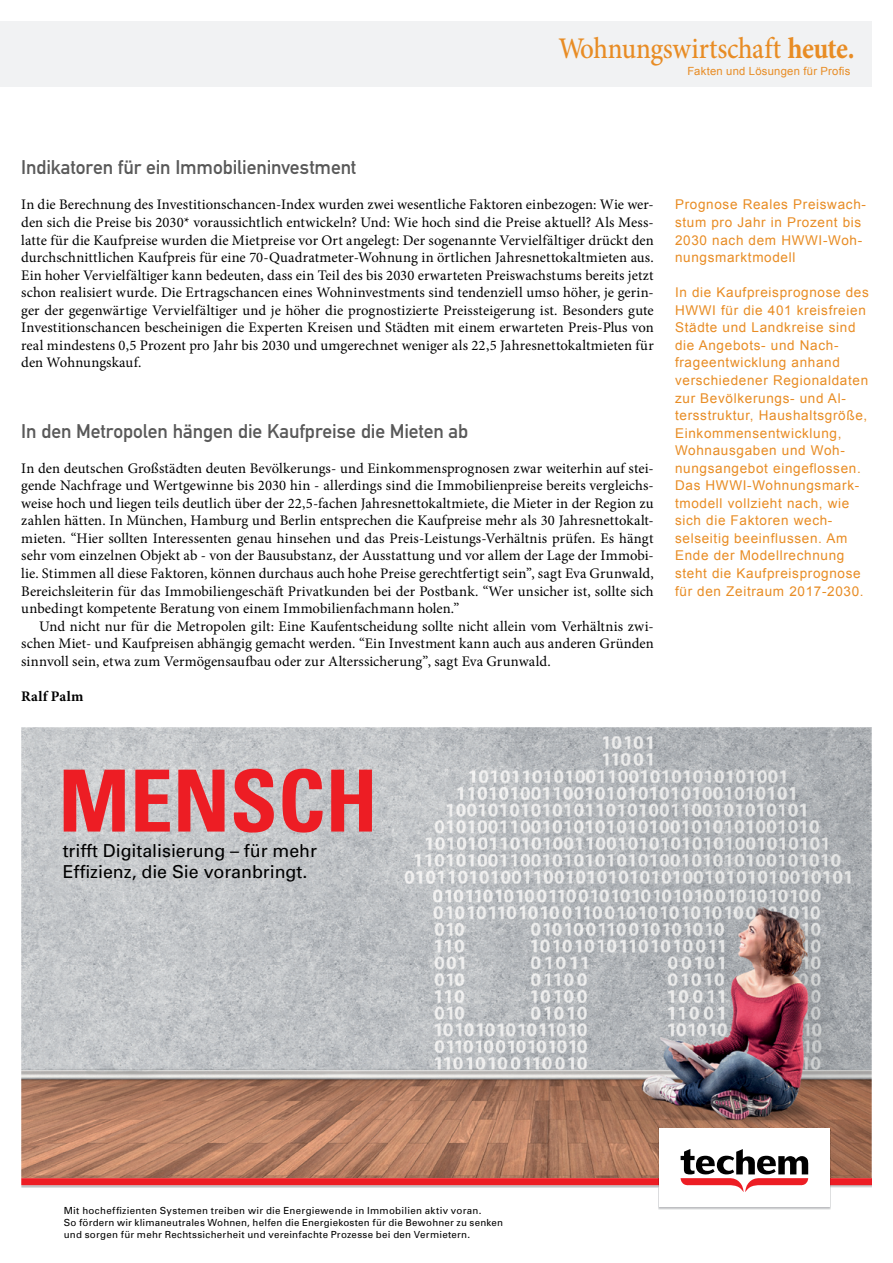
<style>
.page{position:relative;width:893px;height:1263px;background:#fff}
.page>*{position:absolute;margin:0;border:0;box-sizing:border-box;transform-origin:0 0}
.t1{font:700 condensed 85.8px "Univers";color:#ed1d24}
.Fliesstext{font:500 30px "Minion Pro";letter-spacing:-.01em;color:#e88c24;scale:.9 1}
.Überschrift_Grau{font:19.5px "DIN Mittelschrift";letter-spacing:-.005em;color:#595959}
.t2{font:17.85px/21.5px "Univers";letter-spacing:-.005em;color:#000}
.Fließtext_erste_Zeil{font:14.7px/17.5px "Minion Pro";letter-spacing:.005em;color:#000;text-align:justify}
.Fliesstext-2{font:14.7px/17.5px "Minion Pro";letter-spacing:.005em;color:#000;text-align:justify}
.AUTOR{font:700 14.7px "Minion Pro";letter-spacing:.015em;color:#000}
.Info{font:13.5px/17.5px "Arial";letter-spacing:.05em;color:#e88c24}
.Bildunterschrift{font:11.25px "Arial";letter-spacing:.025em;color:#e88c24}
.t3{font:9.75px/12px "Univers";letter-spacing:.025em;color:#000}
.s1{font-weight:700}
</style>
<div class="page">
<div style="left:0;top:21px;width:872px;height:66px;background:#f1f2f3"></div>
<img style="left:21px;top:727px;width:851px;height:422px">
<img style="left:658px;top:1128px;width:173px;height:81px">
<div style="left:659px;top:1128px;width:170px;height:78px;background:#fff"></div>
<svg style="left:21px;top:1149px;width:851px;height:43px"></svg>
<p class="Fliesstext" style="left:558px;top:28px;width:331px">Wohnungswirtschaft <span class="s1">heute.</span></p>
<p class="Bildunterschrift" style="left:687px;top:63px;width:165px">Fakten und Lösungen für Profis</p>
<p class="Überschrift_Grau" style="left:21px;top:156px;width:337px">Indikatoren für ein Immobilieninvestment</p>
<p class="Fließtext_erste_Zeil" style="left:21px;top:196px;width:634px">In die Berechnung des Investitionschancen-Index wurden zwei wesentliche Faktoren einbezogen: Wie wer&shy;den sich die Preise bis 2030* voraussichtlich entwickeln? Und: Wie hoch sind die Preise aktuell? Als Mess&shy;latte für die Kaufpreise wurden die Mietpreise vor Ort angelegt: Der sogenannte Vervielfältiger drückt den durchschnittlichen Kaufpreis für eine 70-Quadratmeter-Wohnung in örtlichen Jahresnettokaltmieten aus.<br>Ein hoher Vervielfältiger kann bedeuten, dass ein Teil des bis 2030 erwarteten Preiswachstums bereits jetzt schon realisiert wurde. Die Ertragschancen eines Wohninvestments sind tendenziell umso höher, je gerin&shy;ger der gegenwärtige Vervielfältiger und je höher die prognostizierte Preissteigerung ist. Besonders gute Investitionschancen bescheinigen die Experten Kreisen und Städten mit einem erwarteten Preis-Plus von real mindestens 0,5 Prozent pro Jahr bis 2030 und umgerechnet weniger als 22,5 Jahresnettokaltmieten für den Wohnungskauf.</p>
<p class="Überschrift_Grau" style="left:21px;top:419px;width:449px">In den Metropolen hängen die Kaufpreise die Mieten ab</p>
<p class="Fließtext_erste_Zeil" style="left:21px;top:459px;width:634px">In den deutschen Großstädten deuten Bevölkerungs- und Einkommensprognosen zwar weiterhin auf stei&shy;gende Nachfrage und Wertgewinne bis 2030 hin - allerdings sind die Immobilienpreise bereits vergleichs&shy;weise hoch und liegen teils deutlich über der 22,5-fachen Jahresnettokaltmiete, die Mieter in der Region zu zahlen hätten. In München, Hamburg und Berlin entsprechen die Kaufpreise mehr als 30 Jahresnettokalt&shy;mieten. “Hier sollten Interessenten genau hinsehen und das Preis-Leistungs-Verhältnis prüfen. Es hängt sehr vom einzelnen Objekt ab - von der Bausubstanz, der Ausstattung und vor allem der Lage der Immobi&shy;lie. Stimmen all diese Faktoren, können durchaus auch hohe Preise gerechtfertigt sein”, sagt Eva Grunwald, Bereichsleiterin für das Immobiliengeschäft Privatkunden bei der Postbank. “Wer unsicher ist, sollte sich unbedingt kompetente Beratung von einem Immobilienfachmann holen.”</p>
<p class="Fliesstext-2" style="left:21px;top:617px;width:634px;text-indent:18px">Und nicht nur für die Metropolen gilt: Eine Kaufentscheidung sollte nicht allein vom Verhältnis zwi&shy;schen Miet- und Kaufpreisen abhängig gemacht werden. “Ein Investment kann auch aus anderen Gründen sinnvoll sein, etwa zum Vermögensaufbau oder zur Alterssicherung”, sagt Eva Grunwald.</p>
<p class="AUTOR" style="left:21px;top:686px;width:64px">Ralf Palm</p>
<p class="Info" style="left:675px;top:196px;width:192px">Prognose Reales Preiswach&shy;stum pro Jahr in Prozent bis<br>2030 nach dem HWWI-Woh&shy;nungsmarktmodell</p>
<p class="Info" style="left:675px;top:284px;width:195px">In die Kaufpreisprognose des<br>HWWI für die 401 kreisfreien<br>Städte und Landkreise sind die Angebots- und Nach&shy;frageentwicklung anhand verschiedener Regionaldaten zur Bevölkerungs- und Al&shy;tersstruktur, Haushaltsgröße,<br>Einkommensentwicklung,<br>Wohnausgaben und Woh&shy;nungsangebot eingeflossen.<br>Das HWWI-Wohnungsmark&shy;tmodell vollzieht nach, wie sich die Faktoren wech&shy;selseitig beeinflussen. Am<br>Ende der Modellrechnung steht die Kaufpreisprognose für den Zeitraum 2017-2030.</p>
<p class="t1" style="left:59px;top:748px;width:321px">MENSCH</p>
<p class="t2" style="left:63px;top:840px;width:256px">trifft Digitalisierung – für mehr<br>Effizienz, die Sie voranbringt.</p>
<p class="t3" style="left:64px;top:1204px;width:441px">Mit hocheffizienten Systemen treiben wir die Energiewende in Immobilien aktiv voran.<br>So fördern wir klima neutrales Wohnen, helfen die Energiekosten für die Bewohner zu senken und sorgen für mehr Rechts sicherheit und vereinfachte Prozesse bei den Vermietern.</p>
</div>
